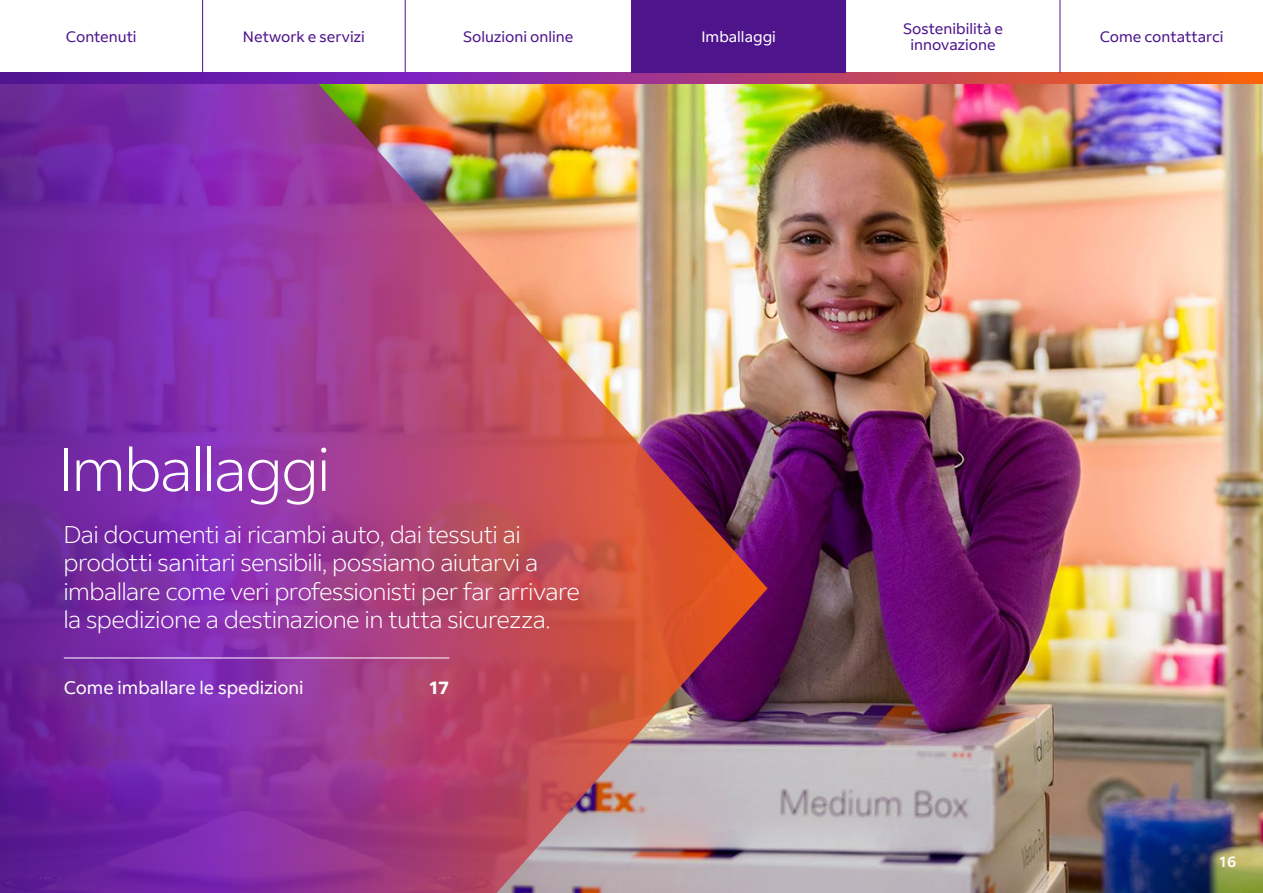
<style>
.page{position:relative;width:1263px;height:893px;background:#fff}
.page>*{position:absolute;margin:0;border:0;box-sizing:border-box;transform-origin:0 0}
.t1{font:300 60px "Fed Ex Sans";letter-spacing:-.035em;color:#fff}
.t2{font:300 24px/28.5px "Fed Ex Sans";letter-spacing:-.025em;color:#fff}
.t3{font:18px "Fed Ex Sans";letter-spacing:-.005em;color:#fff}
.t4{font:700 18px "Fed Ex Sans";color:#fff}
.t5{font:15px/16.5px "Fed Ex Sans";color:#4d148c;text-align:center}
.t6{font:15px "Fed Ex Sans";color:#fff}
.t7{font:500 15px "Fed Ex Sans";color:#fff}
</style>
<div class="page">
<img style="left:767px;top:83px;width:496px;height:810px">
<img style="left:0;top:83px;width:767px;height:810px">
<svg style="left:0;top:73px;width:1263px;height:10px;background:#9f357b"></svg>
<hr style="left:202px;top:0;width:1px;height:73px;background:#4d148c">
<hr style="left:405px;top:0;width:1px;height:73px;background:#4d148c">
<hr style="left:1059px;top:0;width:1px;height:73px;background:#4d148c">
<div style="left:631px;top:0;width:215px;height:73px;background:#4d148c"></div>
<hr style="left:64px;top:658px;width:385px;height:1px;background:#fff">
<p class="t5" style="left:66px;top:28px;width:72px">Contenuti</p>
<p class="t5" style="left:243px;top:28px;width:123px">Network e servizi</p>
<p class="t5" style="left:463px;top:28px;width:112px">Soluzioni online</p>
<p class="t5" style="left:903px;top:20px;width:102px">Sostenibilità e innovazione</p>
<p class="t6" style="left:701px;top:28px;width:76px">Imballaggi</p>
<p class="t5" style="left:1100px;top:28px;width:125px">Come contattarci</p>
<h1 class="t1" style="left:58px;top:435px;width:274px">Imballaggi</h1>
<p class="t2" style="left:63px;top:520px;width:518px">Dai documenti ai ricambi auto, dai tessuti ai prodotti sanitari sensibili, possiamo aiutarvi a imballare come veri professionisti per far arrivare la spedizione a destinazione in tutta sicurezza.</p>
<p class="t3" style="left:64px;top:678px;width:241px">Come imballare le spedizioni</p>
<p class="t4" style="left:429px;top:678px;width:22px">17</p>
<p class="t7" style="left:1218px;top:853px;width:19px">16</p>
</div>
